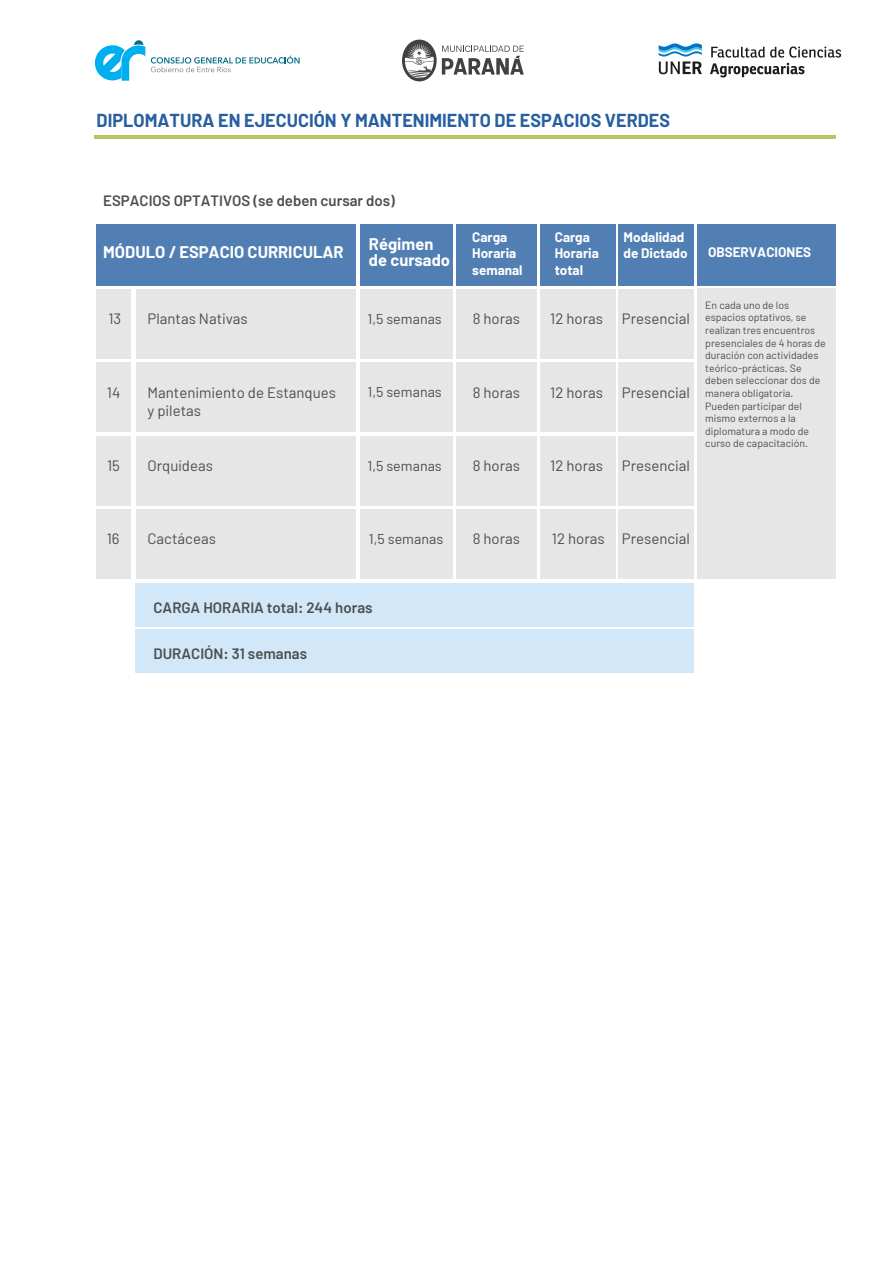
<style>
.page{position:relative;width:893px;height:1263px;background:#fff}
.page>*{position:absolute;margin:0;border:0;box-sizing:border-box;transform-origin:0 0}
.t1{font:700 18.3px "Barlow";color:#275fa0}
.t2{font:700 16.5px/16.5px "Barlow";color:#fff}
.t3{font:15px/18px "Barlow";color:#4d4d4d}
.t4{font:600 15px "Barlow";color:#4d4d4d}
.t5{font:14.25px "Barlow";color:#4d4d4d}
.t6{font:700 13.5px/16.5px "Barlow";color:#fff}
.t7{font:10.5px/12.6px "Barlow";color:#4d4d4d}
</style>
<div class="page">
<div style="left:136px;top:584px;width:558px;height:43px;background:#d2e8f8"></div>
<div style="left:136px;top:629px;width:558px;height:43px;background:#d2e8f8"></div>
<div style="left:97px;top:224px;width:259px;height:61px;background:#527fb3"></div>
<div style="left:361px;top:224px;width:92px;height:61px;background:#527fb3"></div>
<div style="left:456px;top:224px;width:80px;height:61px;background:#527fb3"></div>
<div style="left:136px;top:289px;width:220px;height:70px;background:#e6e6e6"></div>
<div style="left:360px;top:289px;width:92px;height:70px;background:#e6e6e6"></div>
<div style="left:456px;top:289px;width:80px;height:70px;background:#e6e6e6"></div>
<div style="left:540px;top:224px;width:75px;height:61px;background:#527fb3"></div>
<div style="left:540px;top:289px;width:75px;height:70px;background:#e6e6e6"></div>
<div style="left:619px;top:224px;width:75px;height:61px;background:#527fb3"></div>
<div style="left:619px;top:289px;width:75px;height:70px;background:#e6e6e6"></div>
<div style="left:697px;top:224px;width:139px;height:61px;background:#527fb3"></div>
<div style="left:697px;top:289px;width:139px;height:290px;background:#e6e6e6"></div>
<hr style="left:95px;top:135px;width:741px;height:3px;background:#b3c862">
<div style="left:136px;top:362px;width:220px;height:70px;background:#e6e6e6"></div>
<div style="left:360px;top:362px;width:92px;height:70px;background:#e6e6e6"></div>
<div style="left:456px;top:362px;width:80px;height:70px;background:#e6e6e6"></div>
<div style="left:540px;top:362px;width:75px;height:70px;background:#e6e6e6"></div>
<div style="left:619px;top:362px;width:75px;height:70px;background:#e6e6e6"></div>
<div style="left:136px;top:436px;width:220px;height:69px;background:#e6e6e6"></div>
<div style="left:360px;top:436px;width:92px;height:69px;background:#e6e6e6"></div>
<div style="left:456px;top:436px;width:80px;height:69px;background:#e6e6e6"></div>
<div style="left:540px;top:436px;width:75px;height:69px;background:#e6e6e6"></div>
<div style="left:619px;top:436px;width:75px;height:69px;background:#e6e6e6"></div>
<div style="left:136px;top:509px;width:220px;height:70px;background:#e6e6e6"></div>
<div style="left:360px;top:509px;width:92px;height:70px;background:#e6e6e6"></div>
<div style="left:456px;top:509px;width:80px;height:70px;background:#e6e6e6"></div>
<div style="left:540px;top:509px;width:75px;height:70px;background:#e6e6e6"></div>
<div style="left:619px;top:509px;width:75px;height:70px;background:#e6e6e6"></div>
<div style="left:97px;top:289px;width:34px;height:70px;background:#e6e6e6"></div>
<div style="left:97px;top:362px;width:34px;height:70px;background:#e6e6e6"></div>
<div style="left:97px;top:436px;width:34px;height:69px;background:#e6e6e6"></div>
<div style="left:97px;top:509px;width:34px;height:70px;background:#e6e6e6"></div>
<svg style="left:710px;top:47px;width:131px;height:30px"></svg>
<svg style="left:659px;top:43px;width:43px;height:31px"></svg>
<svg style="left:95px;top:40px;width:50px;height:41px"></svg>
<svg style="left:151px;top:56px;width:149px;height:16px"></svg>
<div style="left:402px;top:40px;width:35px;height:41px;border:3px solid #414042;border-radius:50%"></div>
<svg style="left:403px;top:41px;width:32px;height:38px"></svg>
<svg style="left:442px;top:46px;width:82px;height:29px"></svg>
<h1 class="t1" style="left:97px;top:109px;width:575px">DIPLOMATURA EN EJECUCIÓN Y MANTENIMIENTO DE ESPACIOS VERDES</h1>
<h3 class="t4" style="left:103px;top:192px;width:293px">ESPACIOS OPTATIVOS (se deben cursar dos)</h3>
<h2 class="t2" style="left:103px;top:244px;width:242px">MÓDULO / ESPACIO CURRICULAR</h2>
<h2 class="t2" style="left:369px;top:235px;width:83px">Régimen de cursado</h2>
<p class="t6" style="left:472px;top:228px;width:52px">Carga<br>Horaria semanal</p>
<p class="t6" style="left:555px;top:228px;width:46px">Carga<br>Horaria total</p>
<p class="t6" style="left:624px;top:228px;width:66px">Modalidad de Dictado</p>
<h3 class="t3" style="left:108px;top:310px;width:14px">13</h3>
<h3 class="t3" style="left:147px;top:310px;width:102px">Plantas Nativas</h3>
<h3 class="t5" style="left:368px;top:310px;width:76px">1,5 semanas</h3>
<h3 class="t3" style="left:473px;top:310px;width:49px">8 horas</h3>
<h3 class="t3" style="left:550px;top:310px;width:54px">12 horas</h3>
<h3 class="t3" style="left:622px;top:310px;width:70px">Presencial</h3>
<h3 class="t3" style="left:107px;top:383px;width:15px">14</h3>
<h3 class="t3" style="left:107px;top:456px;width:14px">15</h3>
<h3 class="t3" style="left:147px;top:383px;width:190px">Mantenimiento de Estanques y piletas</h3>
<h3 class="t5" style="left:368px;top:383px;width:76px">1,5 semanas</h3>
<h3 class="t3" style="left:473px;top:383px;width:49px">8 horas</h3>
<h3 class="t3" style="left:550px;top:383px;width:141px">12 horas Presencial</h3>
<h3 class="t3" style="left:147px;top:456px;width:67px">Orquídeas</h3>
<h3 class="t5" style="left:368px;top:457px;width:76px">1,5 semanas</h3>
<h3 class="t3" style="left:473px;top:456px;width:49px">8 horas</h3>
<h3 class="t3" style="left:550px;top:456px;width:141px">12 horas Presencial</h3>
<p class="t6" style="left:708px;top:244px;width:105px">OBSERVACIONES</p>
<p class="t7" style="left:705px;top:298px;width:122px">En cada uno de los espacios optativos, se realizan tres encuentros presenciales de 4 horas de duración con actividades teórico-prácticas. Se deben seleccionar dos de manera obligatoria.<br>Pueden participar del mismo externos a la diplomatura a modo de curso de capacitación.</p>
<h3 class="t3" style="left:107px;top:530px;width:14px">16</h3>
<h3 class="t3" style="left:147px;top:530px;width:70px">Cactáceas</h3>
<h3 class="t5" style="left:369px;top:530px;width:76px">1,5 semanas</h3>
<h3 class="t3" style="left:473px;top:530px;width:49px">8 horas</h3>
<h3 class="t3" style="left:552px;top:530px;width:140px">12 horas Presencial</h3>
<h3 class="t4" style="left:153px;top:598px;width:221px">CARGA HORARIA total: 244 horas</h3>
<h3 class="t4" style="left:153px;top:644px;width:155px">DURACIÓN: 31 semanas</h3>
</div>
